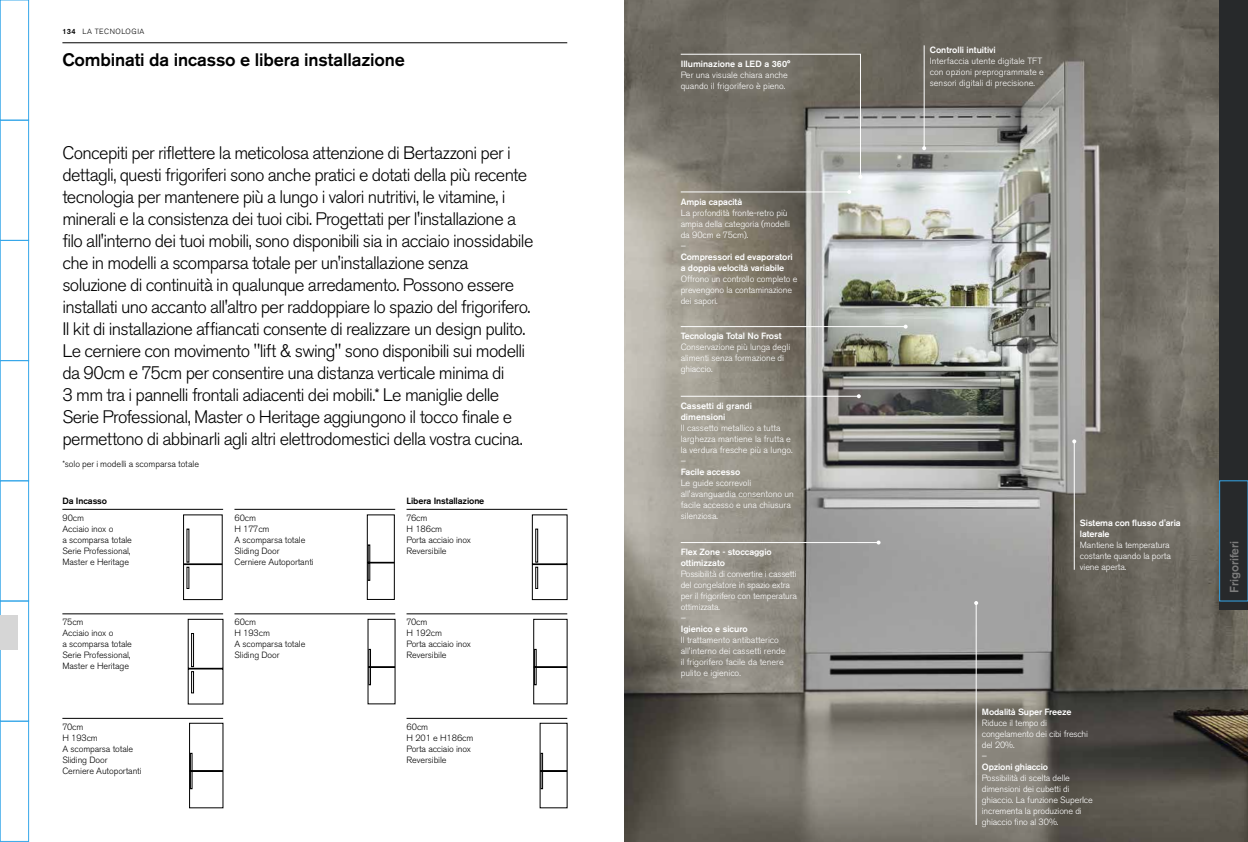
<style>
.page{position:relative;width:1248px;height:842px;background:#fff}
.page>*{position:absolute;margin:0;border:0;box-sizing:border-box;transform-origin:0 0}
.t1{font:300 18px/22px "Akzidenz Grotesk BE";letter-spacing:-.035em;color:#000}
.t2{font:500 18px "Akzidenz Grotesk BE";letter-spacing:-.01em;color:#000}
.t3{font:500 12px "Akzidenz Grotesk BE";letter-spacing:-.01em;color:#7c7c7c}
.t4{font:300 9px/11px "Akzidenz Grotesk BE";letter-spacing:-.01em;color:#fff}
.t5{font:300 9px/11px "Akzidenz Grotesk BE";letter-spacing:-.01em;color:#000}
.t6{font:500 9px/11px "Akzidenz Grotesk BE";letter-spacing:-.01em;color:#fff}
.t7{font:500 9px "Akzidenz Grotesk BE";letter-spacing:-.01em;color:#000}
.t8{font:300 7.5px "Akzidenz Grotesk BE";letter-spacing:.06em;color:#000}
.s1{font-weight:500}
</style>
<div class="page">
<img style="left:624px;top:0;width:623px;height:842px">
<hr style="left:62px;top:43px;width:505px;height:1px;background:#000">
<hr style="left:62px;top:509px;width:161px;height:1px;background:#000">
<hr style="left:62px;top:614px;width:161px;height:1px;background:#000">
<hr style="left:62px;top:718px;width:161px;height:1px;background:#000">
<hr style="left:234px;top:509px;width:161px;height:1px;background:#000">
<hr style="left:234px;top:614px;width:161px;height:1px;background:#000">
<hr style="left:406px;top:509px;width:161px;height:1px;background:#000">
<hr style="left:406px;top:614px;width:161px;height:1px;background:#000">
<hr style="left:406px;top:718px;width:161px;height:1px;background:#000">
<div style="left:183px;top:515px;width:39px;height:85px;border:1px solid #000"></div>
<hr style="left:183px;top:564px;width:39px;height:1px;background:#000">
<svg style="left:188px;top:619px;width:35px;height:85px"></svg>
<div style="left:367px;top:515px;width:27px;height:85px;border:1px solid #000"></div>
<svg style="left:367px;top:545px;width:27px;height:35px"></svg>
<div style="left:189px;top:723px;width:34px;height:85px;border:1px solid #000"></div>
<hr style="left:189px;top:770px;width:34px;height:1px;background:#000">
<hr style="left:189px;top:771px;width:34px;height:1px;background:#000">
<svg style="left:190px;top:753px;width:2px;height:36px"></svg>
<div style="left:533px;top:619px;width:34px;height:85px;border:1px solid #000"></div>
<hr style="left:533px;top:666px;width:34px;height:1px;background:#000">
<hr style="left:533px;top:667px;width:34px;height:1px;background:#000">
<svg style="left:534px;top:649px;width:2px;height:36px"></svg>
<svg style="left:368px;top:649px;width:27px;height:36px"></svg>
<svg style="left:680px;top:54px;width:182px;height:125px;background:#7d7a71"></svg>
<hr style="left:923px;top:45px;width:1px;height:103px;background:#fff">
<svg style="left:922px;top:146px;width:4px;height:4px"></svg>
<hr style="left:680px;top:542px;width:198px;height:1px;background:#fff">
<svg style="left:876px;top:540px;width:4px;height:4px"></svg>
<hr style="left:680px;top:396px;width:178px;height:1px;background:#fff">
<svg style="left:856px;top:394px;width:4px;height:4px"></svg>
<hr style="left:680px;top:326px;width:225px;height:1px;background:#fff">
<svg style="left:903px;top:325px;width:4px;height:4px"></svg>
<hr style="left:975px;top:603px;width:1px;height:222px;background:#fff">
<svg style="left:974px;top:601px;width:4px;height:4px"></svg>
<hr style="left:1073px;top:441px;width:1px;height:129px;background:#fff">
<svg style="left:1072px;top:439px;width:4px;height:4px"></svg>
<hr style="left:680px;top:192px;width:169px;height:1px;background:#fff">
<svg style="left:847px;top:190px;width:4px;height:4px"></svg>
<div style="left:1219px;top:0;width:28px;height:609px;background:#27292b"></div>
<div style="left:1219px;top:481px;width:28px;height:120px;border:1px solid #36a7e9"></div>
<div style="left:0;top:0;width:29px;height:120px;border:1px solid #36a7e9"></div>
<div style="left:0;top:120px;width:29px;height:121px;border:1px solid #36a7e9"></div>
<div style="left:0;top:240px;width:29px;height:121px;border:1px solid #36a7e9"></div>
<div style="left:0;top:360px;width:29px;height:121px;border:1px solid #36a7e9"></div>
<div style="left:0;top:481px;width:29px;height:120px;border:1px solid #36a7e9"></div>
<div style="left:0;top:601px;width:29px;height:120px;border:1px solid #36a7e9"></div>
<div style="left:0;top:721px;width:29px;height:121px;border:1px solid #36a7e9"></div>
<div style="left:0;top:615px;width:17px;height:34px;background:#d6d6d6"></div>
<svg style="left:540px;top:753px;width:27px;height:36px"></svg>
<svg style="left:532px;top:515px;width:35px;height:85px"></svg>
<p class="t8" style="left:62px;top:27px;width:83px"><span class="s1">134</span> LA TECNOLOGIA</p>
<h1 class="t2" style="left:62px;top:48px;width:344px">Combinati da incasso e libera installazione</h1>
<p class="t1" style="left:62px;top:143px;width:472px">Concepiti per riflettere la meticolosa attenzione di Bertazzoni per i dettagli, questi frigoriferi sono anche pratici e dotati della più recente tecnologia per mantenere più a lungo i valori nutritivi, le vitamine, i minerali e la consistenza dei tuoi cibi. Progettati per l'installazione a filo all'interno dei tuoi mobili, sono disponibili sia in acciaio inossidabile che in modelli a scomparsa totale per un'installazione senza soluzione di continuità in qualunque arredamento. Possono essere installati uno accanto all'altro per raddoppiare lo spazio del frigorifero.<br>Il kit di installazione affiancati consente di realizzare un design pulito.<br>Le cerniere con movimento "lift &amp; swing" sono disponibili sui modelli da 90cm e 75cm per consentire una distanza verticale minima di<br>3 mm tra i pannelli frontali adiacenti dei mobili.* Le maniglie delle Serie Professional, Master o Heritage aggiungono il tocco finale e permettono di abbinarli agli altri elettrodomestici della vostra cucina.</p>
<p class="t5" style="left:62px;top:459px;width:138px">*solo per i modelli a scomparsa totale</p>
<p class="t7" style="left:62px;top:496px;width:46px">Da Incasso</p>
<p class="t5" style="left:62px;top:512px;width:71px">90cm<br>Acciaio inox o<br>a scomparsa totale<br>Serie Professional,<br>Master e Heritage</p>
<p class="t5" style="left:62px;top:617px;width:71px">75cm<br>Acciaio inox o<br>a scomparsa totale<br>Serie Professional,<br>Master e Heritage</p>
<p class="t5" style="left:62px;top:721px;width:81px">70cm<br>H 193cm<br>A scomparsa totale<br>Sliding Door<br>Cerniere Autoportanti</p>
<p class="t5" style="left:234px;top:512px;width:81px">60cm<br>H 177cm<br>A scomparsa totale<br>Sliding Door<br>Cerniere Autoportanti</p>
<p class="t5" style="left:234px;top:617px;width:72px">60cm<br>H 193cm<br>A scomparsa totale<br>Sliding Door</p>
<p class="t7" style="left:406px;top:496px;width:79px">Libera Installazione</p>
<p class="t5" style="left:406px;top:512px;width:66px">76cm<br>H 186cm<br>Porta acciaio inox<br>Reversibile</p>
<p class="t5" style="left:406px;top:617px;width:66px">70cm<br>H 192cm<br>Porta acciaio inox<br>Reversibile</p>
<p class="t5" style="left:406px;top:721px;width:68px">60cm<br>H 201 e H186cm<br>Porta acciaio inox<br>Reversibile</p>
<p class="t6" style="left:680px;top:58px;width:111px">Illuminazione a LED a 360°</p>
<p class="t4" style="left:680px;top:70px;width:109px">Per una visuale chiara anche quando il frigorifero è pieno.</p>
<p class="t6" style="left:680px;top:196px;width:63px">Ampia capacità</p>
<p class="t4" style="left:680px;top:207px;width:111px">La profondità fronte-retro più ampia della categoria (modelli da 90cm e 75cm).<br>–</p>
<p class="t6" style="left:680px;top:251px;width:113px">Compressori ed evaporatori a doppia velocità variabile</p>
<p class="t4" style="left:680px;top:273px;width:118px">Offrono un controllo completo e prevengono la contaminazione dei sapori.</p>
<p class="t6" style="left:680px;top:331px;width:102px">Tecnologia Total No Frost</p>
<p class="t4" style="left:680px;top:342px;width:111px">Conservazione più lunga degli alimenti senza formazione di ghiaccio.</p>
<p class="t6" style="left:680px;top:400px;width:73px">Cassetti di grandi dimensioni</p>
<p class="t4" style="left:680px;top:423px;width:114px">Il cassetto metallico a tutta larghezza mantiene la frutta e la verdura fresche più a lungo. –</p>
<p class="t6" style="left:680px;top:466px;width:61px">Facile accesso</p>
<p class="t4" style="left:680px;top:478px;width:115px">Le guide scorrevoli all'avanguardia consentono un facile accesso e una chiusura silenziosa.</p>
<p class="t6" style="left:680px;top:547px;width:93px">Flex Zone - stoccaggio ottimizzato</p>
<p class="t4" style="left:680px;top:569px;width:118px">Possibilità di convertire i cassetti del congelatore in spazio extra per il frigorifero con temperatura ottimizzata.<br>–</p>
<p class="t6" style="left:680px;top:624px;width:68px">Igienico e sicuro</p>
<p class="t4" style="left:680px;top:635px;width:106px">Il trattamento antibatterico all'interno dei cassetti rende il frigorifero facile da tenere pulito e igienico.</p>
<p class="t6" style="left:929px;top:44px;width:68px">Controlli intuitivi</p>
<p class="t4" style="left:929px;top:55px;width:116px">Interfaccia utente digitale TFT con opzioni preprogrammate e sensori digitali di precisione.</p>
<p class="t6" style="left:1079px;top:517px;width:102px">Sistema con flusso d'aria laterale</p>
<p class="t4" style="left:1079px;top:539px;width:92px">Mantiene la temperatura costante quando la porta viene aperta.</p>
<p class="t6" style="left:981px;top:706px;width:91px">Modalità Super Freeze</p>
<p class="t4" style="left:981px;top:717px;width:108px">Riduce il tempo di congelamento dei cibi freschi del 20%.<br>–</p>
<p class="t6" style="left:981px;top:761px;width:68px">Opzioni ghiaccio</p>
<p class="t4" style="left:981px;top:772px;width:112px">Possibilità di scelta delle dimensioni dei cubetti di ghiaccio. La funzione SuperIce incrementa la produzione di ghiaccio fino al 30%.</p>
<h2 class="t3" style="left:1226px;top:592px;width:53px;rotate:-90deg">Frigoriferi</h2>
</div>
